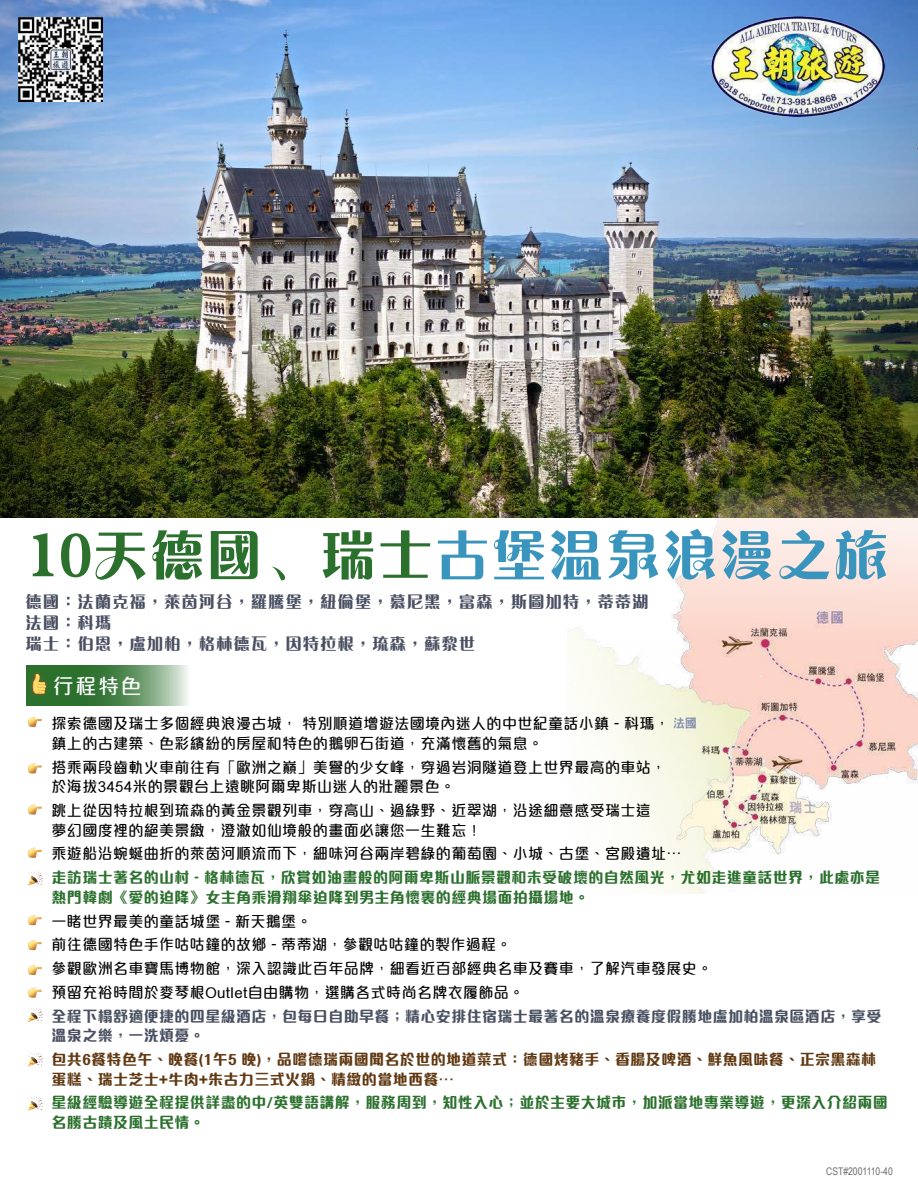
<style>
.page{position:relative;width:918px;height:1188px;background:#fff}
.page>*{position:absolute;margin:0;border:0;box-sizing:border-box;transform-origin:0 0}
.t1{font:57px "FZCHYK GBK1 0";color:#2c702e}
.t2{font:500 21px "M Elle HK";color:#fff}
.t3{font:800 16.5px/21px "M Ellan HK";letter-spacing:.05em;color:#4a5062}
.t4{font:500 15px/19.5px "M Elle HK";letter-spacing:.025em;color:#000}
.t5{font:800 15px/19.5px "M Elle HK";letter-spacing:.025em;color:#2c702e}
.t6{font:800 15px/19.5px "M Elle HK";letter-spacing:.025em;color:#603811}
.t7{font:800 15px/19.5px "M Elle HK";letter-spacing:.025em;color:#4a5062}
.t8{font:10.5px "Arial Narrow";color:#6b6b6b}
.s1{color:#3a95be}
</style>
<div class="page">
<img style="left:0;top:0;width:918px;height:517px">
<svg style="left:26px;top:665px;width:162px;height:41px;background:#5c905e"></svg>
<svg style="left:30px;top:670px;width:20px;height:27px"></svg>
<svg style="left:27px;top:716px;width:17px;height:395px"></svg>
<img style="left:567px;top:411px;width:351px;height:483px">
<img style="left:18px;top:17px;width:84px;height:84px">
<img style="left:712px;top:16px;width:172px;height:101px">
<svg style="left:33px;top:673px;width:13px;height:21px"></svg>
<h1 class="t1" style="left:27px;top:526px;width:864px">10天德國、瑞士<span class="s1">古堡温泉浪漫之旅</span></h1>
<p class="t3" style="left:26px;top:590px;width:624px">德國：法蘭克福，萊茵河谷，羅騰堡，紐倫堡，慕尼黑，富森，斯圖加特，蒂蒂湖法國：科瑪<br>瑞士：伯恩，盧加柏，格林德瓦，因特拉根，琉森，蘇黎世</p>
<h2 class="t2" style="left:53px;top:676px;width:90px">行程特色</h2>
<p class="t4" style="left:52px;top:715px;width:620px">探索德國及瑞士多個經典浪漫古城， 特別順道增遊法國境內迷人的中世紀童話小鎮 - 科瑪，鎮上的古建築、色彩繽紛的房屋和特色的鵝卵石街道，充滿懷舊的氣息。</p>
<p class="t4" style="left:52px;top:758px;width:616px">搭乘兩段齒軌火車前往有「歐洲之巔」美譽的少女峰，穿過岩洞隧道登上世界最高的車站，於海拔3454米的景觀台上遠眺阿爾卑斯山迷人的壯麗景色。</p>
<p class="t4" style="left:52px;top:801px;width:601px">跳上從因特拉根到琉森的黃金景觀列車，穿高山、過綠野、近翠湖，沿途細意感受瑞士這夢幻國度裡的絕美景緻，澄澈如仙境般的畫面必讓您一生難忘！</p>
<p class="t4" style="left:52px;top:844px;width:631px">乘遊船沿蜿蜒曲折的萊茵河順流而下，細味河谷兩岸碧綠的葡萄園、小城、古堡、宮殿遺址…</p>
<p class="t5" style="left:52px;top:867px;width:830px">走訪瑞士著名的山村 - 格林德瓦，欣賞如油畫般的阿爾卑斯山脈景觀和未受破壞的自然風光，尤如走進童話世界，此處亦是熱門韓劇《愛的迫降》女主角乘滑翔傘迫降到男主角懷裏的經典場面拍攝場地。</p>
<p class="t4" style="left:52px;top:909px;width:662px;line-height:23.9px">一睹世界最美的童話城堡 - 新天鵝堡。<br>前往德國特色手作咕咕鐘的故鄉 - 蒂蒂湖，參觀咕咕鐘的製作過程。<br>參觀歐洲名車寶馬博物館，深入認識此百年品牌，細看近百部經典名車及賽車，了解汽車發展史。預留充裕時間於麥琴根Outlet自由購物，選購各式時尚名牌衣履飾品。</p>
<p class="t7" style="left:52px;top:1005px;width:831px">全程下榻舒適便捷的四星級酒店，包每日自助早餐；精心安排住宿瑞士最著名的溫泉療養度假勝地盧加柏溫泉區酒店，享受溫泉之樂，一洗煩憂。</p>
<p class="t6" style="left:52px;top:1049px;width:826px">包共6餐特色午、晚餐(1午5 晚)，品嚐德瑞兩國聞名於世的地道菜式：德國烤豬手、香腸及啤酒、鮮魚風味餐、正宗黑森林蛋糕、瑞士芝士+牛肉+朱古力三式火鍋、精緻的當地西餐…</p>
<p class="t5" style="left:52px;top:1092px;width:838px">星級經驗導遊全程提供詳盡的中/英雙語講解，服務周到，知性入心；並於主要大城市，加派當地專業導遊，更深入介紹兩國名勝古蹟及風土民情。</p>
<p class="t8" style="left:826px;top:1165px;width:68px">CST#2001110-40</p>
</div>
